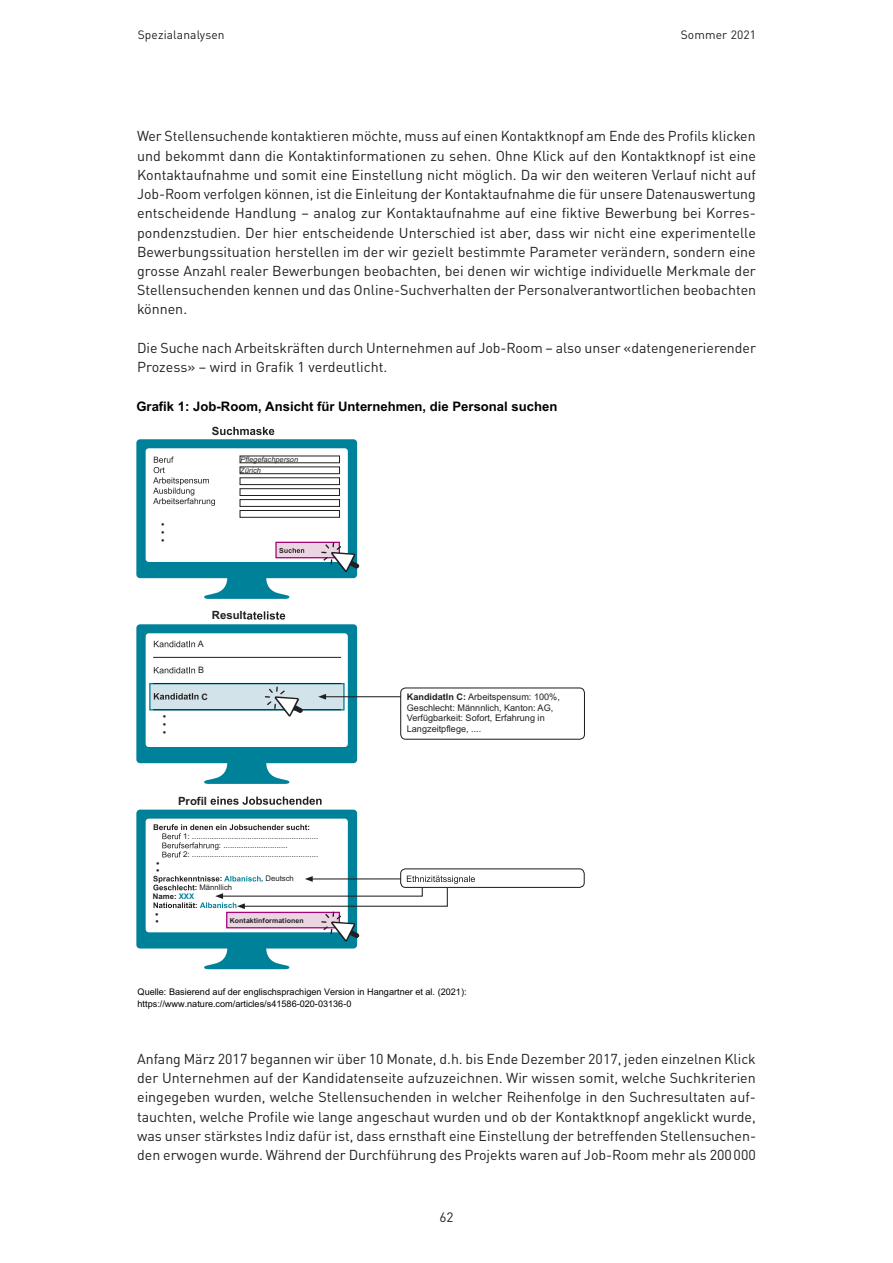
<style>
.page{position:relative;width:893px;height:1263px;background:#fff}
.page>*{position:absolute;margin:0;border:0;box-sizing:border-box;transform-origin:0 0}
.t1{font:14.25px/19.2px "DIN Pro";color:#231f20;text-align:justify}
.t2{font:13.5px "DIN Pro";color:#231f20}
.t3{font:700 13.05px "Arial";color:#000001}
.t4{font:12px "DIN Pro";letter-spacing:.01em;color:#231f20}
.t5{font:700 11.4px "Arial";color:#231f20}
.t6{font:9.15px/12.6px "Arial";color:#000001}
.t7{font:9.15px/10.9px "Arial";color:#231f20}
.t8{font:8.85px "Arial";color:#231f20}
.t9{font:700 8.85px "Arial";color:#231f20}
.t10{font:7.95px "Arial";color:#231f20}
.t11{font:7.8px "Arial";color:#231f20}
.t12{font:700 7.8px "Arial";color:#231f20}
.t13{font:italic 7.35px/10.9px "Arial";color:#231f20}
.t14{font:700 7.05px "Arial";letter-spacing:.01em;color:#231f20}
.t15{font:5.7px/7.9px "Arial";color:#231f20;text-align:justify}
.s1{font-weight:700;color:#00819a}
.s2{font-weight:700}
.s3{color:#00819a}
</style>
<div class="page">
<svg style="left:136px;top:427px;width:224px;height:172px"></svg>
<div style="left:400px;top:687px;width:185px;height:53px;border:1px solid #231f20;border-radius:5px"></div>
<hr style="left:324px;top:696px;width:77px;height:1px;background:#231f20">
<svg style="left:136px;top:611px;width:221px;height:173px"></svg>
<div style="left:400px;top:868px;width:185px;height:20px;border:1px solid #231f20;border-radius:5px"></div>
<svg style="left:136px;top:796px;width:339px;height:173px"></svg>
<p class="t4" style="left:138px;top:25px;width:88px">Spezialanalysen</p>
<p class="t4" style="left:681px;top:25px;width:77px">Sommer 2021</p>
<p class="t1" style="left:137px;top:125px;width:621px">Wer Stellensuchende kontaktieren möchte, muss auf einen Kontaktknopf am Ende des Profils klicken und bekommt dann die Kontaktinformationen zu sehen. Ohne Klick auf den Kontaktknopf ist eine Kontaktaufnahme und somit eine Einstellung nicht möglich. Da wir den weiteren Verlauf nicht auf Job-Room verfolgen können, ist die Einleitung der Kontaktaufnahme die für unsere Datenauswertung entscheidende Handlung – analog zur Kontaktaufnahme auf eine fiktive Bewerbung bei Korres&shy;pondenzstudien. Der hier entscheidende Unterschied ist aber, dass wir nicht eine experimentelle Bewerbungssituation herstellen im der wir gezielt bestimmte Parameter verändern, sondern eine grosse Anzahl realer Bewerbungen beobachten, bei denen wir wichtige individuelle Merkmale der Stellensuchenden kennen und das Online-Suchverhalten der Personalverantwortlichen beobachten können.</p>
<p class="t1" style="left:137px;top:337px;width:620px">Die Suche nach Arbeitskräften durch Unternehmen auf Job-Room – also unser «datengenerierender<br>Prozess» – wird in Grafik 1 verdeutlicht.</p>
<p class="t3" style="left:136px;top:398px;width:423px">Grafik 1: Job-Room, Ansicht für Unternehmen, die Personal suchen</p>
<p class="t15" style="left:161px;top:520px;width:5px">● ● ●</p>
<p class="t15" style="left:163px;top:712px;width:5px">● ● ●</p>
<p class="t5" style="left:212px;top:423px;width:9px">S</p>
<p class="t13" style="left:240px;top:454px;width:59px">Pflegefachperson<br>Zürich</p>
<p class="t14" style="left:279px;top:545px;width:6px">S</p>
<p class="t5" style="left:212px;top:607px;width:36px">Result</p>
<p class="t8" style="left:198px;top:638px;width:7px">A</p>
<p class="t8" style="left:198px;top:664px;width:7px">B</p>
<p class="t9" style="left:202px;top:690px;width:8px">C</p>
<p class="t15" style="left:156px;top:859px;width:5px;line-height:7.4px">● ●</p>
<p class="t5" style="left:178px;top:793px;width:30px">Profil</p>
<p class="t10" style="left:183px;top:831px;width:137px">1: .........................................................</p>
<p class="t10" style="left:219px;top:840px;width:70px">: .............................</p>
<p class="t10" style="left:183px;top:849px;width:137px">2: .........................................................</p>
<p class="t12" style="left:220px;top:873px;width:4px">:</p>
<p class="t11" style="left:261px;top:873px;width:34px"><span class="s1">,</span> Deutsch</p>
<p class="t11" style="left:195px;top:882px;width:39px"><span class="s2">:</span> Männllich</p>
<p class="t12" style="left:153px;top:891px;width:43px">Name: <span class="s3">XXX</span></p>
<p class="t15" style="left:155px;top:910px;width:5px">●</p>
<p class="t12" style="left:195px;top:900px;width:4px">:</p>
<p class="t14" style="left:230px;top:915px;width:75px">Kontaktinformationen</p>
<p class="t7" style="left:407px;top:691px;width:155px"><span class="s2">KandidatIn C:</span> Arbeitspensum: 100%, Geschlecht: Männnlich, Kanton: AG, Verfügbarkeit: Sofort, Erfahrung in Langzeitpflege, ....</p>
<p class="t6" style="left:138px;top:985px;width:330px">Quelle: Basierend auf der englischsprachigen Version in Hangartner et al. (2021): https://www.nature.com/articles/s41586-020-03136-0</p>
<p class="t1" style="left:137px;top:1048px;width:620px">Anfang März 2017 begannen wir über 10 Monate, d.h. bis Ende Dezember 2017, jeden einzelnen Klick der Unternehmen auf der Kandidatenseite aufzuzeichnen. Wir wissen somit, welche Suchkriterien eingegeben wurden, welche Stellensuchenden in welcher Reihenfolge in den Suchresultaten auf&shy;tauchten, welche Profile wie lange angeschaut wurden und ob der Kontaktknopf angeklickt wurde, was unser stärkstes Indiz dafür ist, dass ernsthaft eine Einstellung der betreffenden Stellensuchen&shy;den erwogen wurde. Während der Durchführung des Projekts waren auf Job-Room mehr als 200000</p>
<p class="t2" style="left:439px;top:1207px;width:16px">62</p>
</div>
